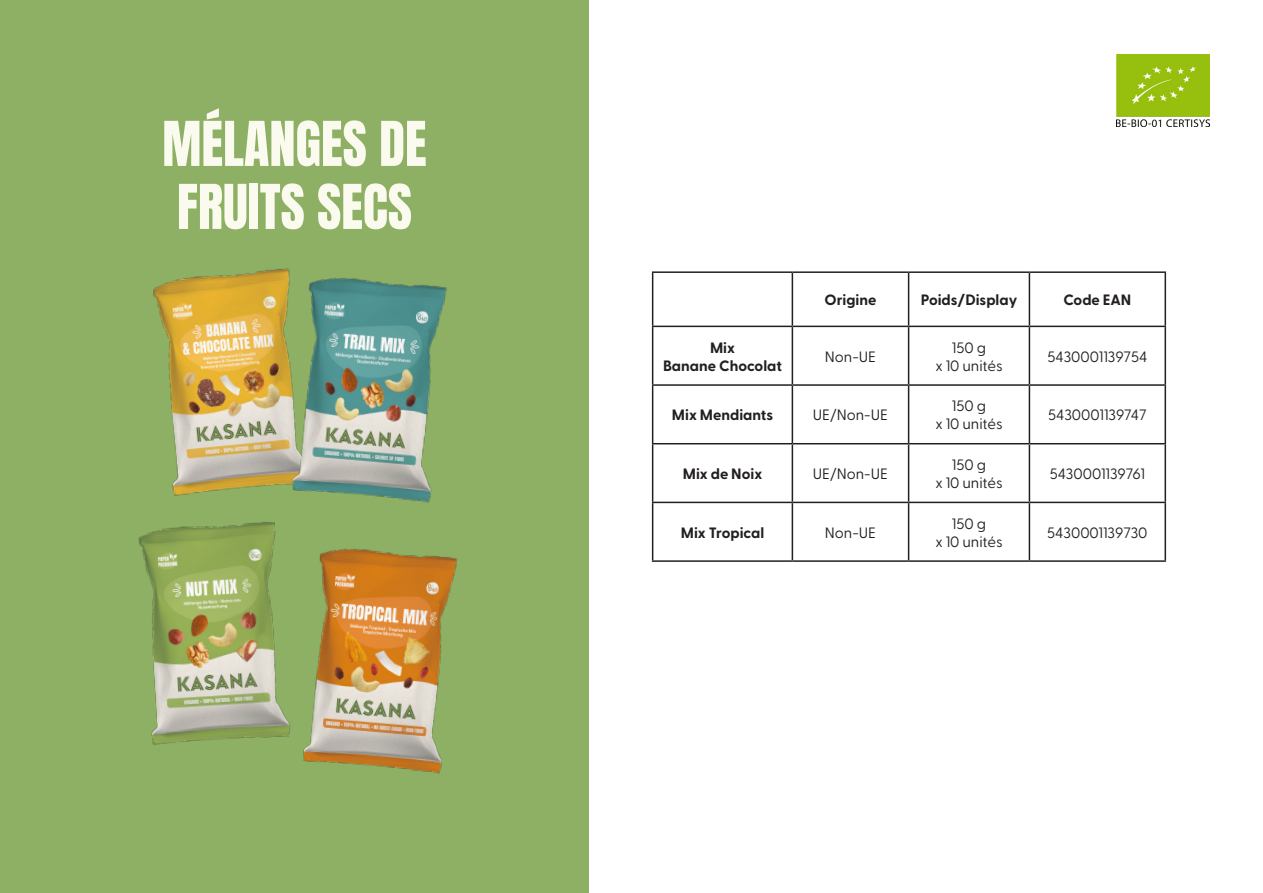
<style>
.page{position:relative;width:1263px;height:893px;background:#fff}
.page>*{position:absolute;margin:0;border:0;box-sizing:border-box;transform-origin:0 0}
.t1{font:52.5px "Anton";color:#fbfaee}
.t2{font:15px "Greycliff CF";color:#231f20}
.t3{font:700 15px "Greycliff CF";color:#231f20}
</style>
<div class="page">
<div style="left:0;top:0;width:589px;height:893px;background:#8db065"></div>
<img style="left:153px;top:269px;width:121px;height:227px">
<img style="left:274px;top:268px;width:173px;height:235px">
<img style="left:138px;top:522px;width:147px;height:223px">
<img style="left:285px;top:548px;width:172px;height:226px">
<hr style="left:652px;top:271px;width:140px;height:2px;background:#231f20">
<hr style="left:652px;top:273px;width:1px;height:53px;background:#231f20">
<hr style="left:792px;top:271px;width:117px;height:2px;background:#231f20">
<hr style="left:792px;top:273px;width:1px;height:53px;background:#231f20">
<hr style="left:909px;top:271px;width:120px;height:2px;background:#231f20">
<hr style="left:908px;top:273px;width:1px;height:53px;background:#231f20">
<hr style="left:1029px;top:271px;width:137px;height:2px;background:#231f20">
<hr style="left:1029px;top:273px;width:1px;height:53px;background:#231f20">
<hr style="left:1164px;top:273px;width:2px;height:53px;background:#231f20">
<hr style="left:652px;top:326px;width:140px;height:1px;background:#231f20">
<hr style="left:652px;top:327px;width:1px;height:57px;background:#231f20">
<hr style="left:792px;top:326px;width:117px;height:1px;background:#231f20">
<hr style="left:792px;top:327px;width:1px;height:57px;background:#231f20">
<hr style="left:909px;top:326px;width:120px;height:1px;background:#231f20">
<hr style="left:908px;top:327px;width:1px;height:57px;background:#231f20">
<hr style="left:1029px;top:326px;width:137px;height:1px;background:#231f20">
<hr style="left:1029px;top:327px;width:1px;height:57px;background:#231f20">
<hr style="left:1164px;top:327px;width:2px;height:57px;background:#231f20">
<hr style="left:652px;top:384px;width:140px;height:2px;background:#231f20">
<hr style="left:652px;top:386px;width:1px;height:57px;background:#231f20">
<hr style="left:792px;top:384px;width:117px;height:2px;background:#231f20">
<hr style="left:792px;top:386px;width:1px;height:57px;background:#231f20">
<hr style="left:909px;top:384px;width:120px;height:2px;background:#231f20">
<hr style="left:908px;top:386px;width:1px;height:57px;background:#231f20">
<hr style="left:1029px;top:384px;width:137px;height:2px;background:#231f20">
<hr style="left:1029px;top:386px;width:1px;height:57px;background:#231f20">
<hr style="left:1164px;top:386px;width:2px;height:57px;background:#231f20">
<hr style="left:652px;top:443px;width:140px;height:1px;background:#231f20">
<hr style="left:652px;top:444px;width:1px;height:58px;background:#231f20">
<hr style="left:792px;top:443px;width:117px;height:1px;background:#231f20">
<hr style="left:792px;top:444px;width:1px;height:58px;background:#231f20">
<hr style="left:909px;top:443px;width:120px;height:1px;background:#231f20">
<hr style="left:908px;top:444px;width:1px;height:58px;background:#231f20">
<hr style="left:1029px;top:443px;width:137px;height:1px;background:#231f20">
<hr style="left:1029px;top:444px;width:1px;height:58px;background:#231f20">
<hr style="left:1164px;top:444px;width:2px;height:58px;background:#231f20">
<hr style="left:652px;top:502px;width:140px;height:1px;background:#231f20">
<hr style="left:652px;top:503px;width:1px;height:57px;background:#231f20">
<hr style="left:792px;top:502px;width:117px;height:1px;background:#231f20">
<hr style="left:792px;top:503px;width:1px;height:57px;background:#231f20">
<hr style="left:909px;top:502px;width:120px;height:1px;background:#231f20">
<hr style="left:908px;top:503px;width:1px;height:57px;background:#231f20">
<hr style="left:1029px;top:502px;width:137px;height:1px;background:#231f20">
<hr style="left:1029px;top:503px;width:1px;height:57px;background:#231f20">
<hr style="left:1164px;top:503px;width:2px;height:57px;background:#231f20">
<hr style="left:652px;top:560px;width:140px;height:2px;background:#231f20">
<hr style="left:792px;top:560px;width:117px;height:2px;background:#231f20">
<hr style="left:909px;top:560px;width:120px;height:2px;background:#231f20">
<hr style="left:1029px;top:560px;width:137px;height:2px;background:#231f20">
<img style="left:1116px;top:54px;width:94px;height:72px">
<p class="t1" style="left:162px;top:117px;width:266px">MÉLANGES DE</p>
<p class="t1" style="left:177px;top:180px;width:236px">FRUITS SECS</p>
<p class="t3" style="left:710px;top:338px;width:27px">Mix</p>
<p class="t3" style="left:663px;top:356px;width:120px">Banane Chocolat</p>
<p class="t3" style="left:824px;top:291px;width:54px">Origine</p>
<p class="t3" style="left:921px;top:291px;width:98px">Poids/Display</p>
<p class="t3" style="left:1063px;top:291px;width:69px">Code EAN</p>
<p class="t2" style="left:825px;top:348px;width:53px">Non-UE</p>
<p class="t2" style="left:952px;top:339px;width:36px">150 g</p>
<p class="t2" style="left:935px;top:357px;width:69px">x 10 unités</p>
<p class="t2" style="left:1047px;top:348px;width:101px">5430001139754</p>
<p class="t3" style="left:672px;top:406px;width:103px">Mix Mendiants</p>
<p class="t2" style="left:813px;top:406px;width:77px">UE/Non-UE</p>
<p class="t2" style="left:952px;top:397px;width:36px">150 g</p>
<p class="t2" style="left:935px;top:415px;width:69px">x 10 unités</p>
<p class="t2" style="left:1048px;top:406px;width:100px">5430001139747</p>
<p class="t3" style="left:683px;top:465px;width:81px">Mix de Noix</p>
<p class="t2" style="left:813px;top:465px;width:77px">UE/Non-UE</p>
<p class="t2" style="left:952px;top:456px;width:36px">150 g</p>
<p class="t2" style="left:935px;top:474px;width:69px">x 10 unités</p>
<p class="t2" style="left:1050px;top:465px;width:97px">5430001139761</p>
<p class="t3" style="left:681px;top:523px;width:85px">Mix Tropical</p>
<p class="t2" style="left:825px;top:524px;width:53px">Non-UE</p>
<p class="t2" style="left:952px;top:515px;width:36px">150 g</p>
<p class="t2" style="left:935px;top:533px;width:69px">x 10 unités</p>
<p class="t2" style="left:1047px;top:524px;width:102px">5430001139730</p>
</div>
